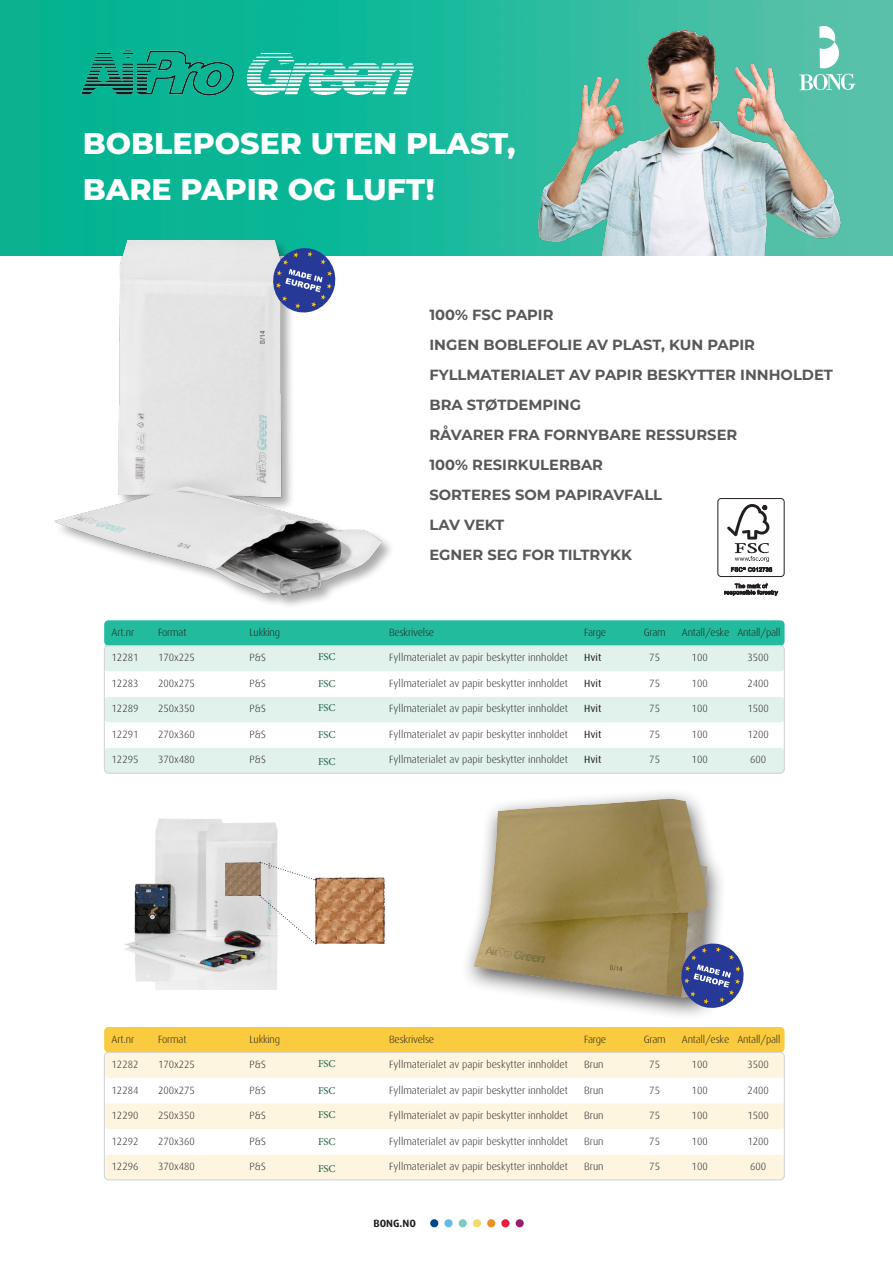
<style>
.page{position:relative;width:893px;height:1263px;background:#fff}
.page>*{position:absolute;margin:0;border:0;box-sizing:border-box;transform-origin:0 0}
.BONG_AZ_HEADLINE_WEI{font:800 30px "Montserrat";color:#fff}
.BONG_AZ_HEADLINE_WEI-2{font:700 14.7px "Montserrat";color:#57585a}
.t1{font:300 10.5px "Dax";color:#231f20}
.t2{font:300 10.5px "Dax";letter-spacing:-.02em;color:#231f20}
.t3{font:500 10.5px "Minion Pro";color:#26684a}
.t4{font:10.5px "Dax";color:#231f20}
.BONG_AZ_HEADLINE_WEI-3{font:700 10.5px "Dax";color:#231f20}
</style>
<div class="page">
<img style="left:0;top:0;width:893px;height:255px">
<img style="left:511px;top:3px;width:350px;height:252px">
<div style="left:104px;top:748px;width:680px;height:25px;background:#e1f2ed;border-radius:4px"></div>
<div style="left:104px;top:697px;width:680px;height:25px;background:#e1f2ed;border-radius:4px"></div>
<div style="left:104px;top:646px;width:680px;height:25px;background:#e1f2ed;border-radius:4px"></div>
<div style="left:104px;top:620px;width:680px;height:26px;background:#22bb9e;border-radius:4px"></div>
<div style="left:104px;top:645px;width:680px;height:128px;border:1px solid #d1d2d4;border-radius:4px"></div>
<img style="left:81px;top:30px;width:348px;height:86px">
<div style="left:54px;top:239px;width:341px;height:371px;background:#231f20;opacity:.38"></div>
<img style="left:54px;top:241px;width:328px;height:354px">
<img style="left:264px;top:312px;width:33px;height:7px">
<svg style="left:270px;top:245px;width:69px;height:71px"></svg>
<svg style="left:799px;top:26px;width:57px;height:64px"></svg>
<div style="left:104px;top:1154px;width:680px;height:26px;background:#fdf5e0;border-radius:4px"></div>
<div style="left:104px;top:1103px;width:680px;height:26px;background:#fdf5e0;border-radius:4px"></div>
<div style="left:104px;top:1052px;width:680px;height:26px;background:#fdf5e0;border-radius:4px"></div>
<div style="left:104px;top:1027px;width:680px;height:25px;background:#faca3f;border-radius:4px"></div>
<div style="left:104px;top:1052px;width:680px;height:128px;border:1px solid #d1d2d4;border-radius:4px"></div>
<div style="left:460px;top:788px;width:267px;height:233px;background:#231f20;opacity:.75"></div>
<img style="left:474px;top:799px;width:198px;height:171px">
<img style="left:673px;top:1008px;width:33px;height:7px">
<svg style="left:678px;top:940px;width:66px;height:71px"></svg>
<div style="left:717px;top:498px;width:67px;height:79px;border:1px solid #231f20;border-radius:3px"></div>
<svg style="left:727px;top:504px;width:45px;height:68px"></svg>
<svg style="left:724px;top:583px;width:54px;height:12px"></svg>
<img style="left:124px;top:819px;width:154px;height:170px">
<img style="left:315px;top:877px;width:69px;height:67px">
<svg style="left:260px;top:862px;width:56px;height:18px"></svg>
<svg style="left:259px;top:895px;width:57px;height:49px"></svg>
<div style="left:516px;top:1219px;width:8px;height:8px;background:#9e1c6f;border-radius:50%"></div>
<div style="left:501px;top:1219px;width:8px;height:8px;background:#ed1a40;border-radius:50%"></div>
<div style="left:487px;top:1219px;width:8px;height:8px;background:#ec9121;border-radius:50%"></div>
<div style="left:473px;top:1219px;width:8px;height:8px;background:#f3db6a;border-radius:50%"></div>
<div style="left:459px;top:1219px;width:8px;height:8px;background:#7bcbbf;border-radius:50%"></div>
<div style="left:444px;top:1219px;width:9px;height:8px;background:#64bae9;border-radius:50%"></div>
<div style="left:430px;top:1219px;width:8px;height:8px;background:#004684;border-radius:50%"></div>
<p class="BONG_AZ_HEADLINE_WEI" style="left:83px;top:121px;width:434px">BOBLEPOSER UTEN PLAST,</p>
<p class="BONG_AZ_HEADLINE_WEI" style="left:83px;top:168px;width:353px">BARE PAPIR OG LUFT!</p>
<p class="BONG_AZ_HEADLINE_WEI-2" style="left:429px;top:305px;width:126px">100% FSC PAPIR</p>
<p class="BONG_AZ_HEADLINE_WEI-2" style="left:429px;top:335px;width:327px">INGEN BOBLEFOLIE AV PLAST, KUN PAPIR</p>
<p class="BONG_AZ_HEADLINE_WEI-2" style="left:429px;top:365px;width:405px">FYLLMATERIALET AV PAPIR BESKYTTER INNHOLDET</p>
<p class="BONG_AZ_HEADLINE_WEI-2" style="left:429px;top:395px;width:153px">BRA STØTDEMPING</p>
<p class="BONG_AZ_HEADLINE_WEI-2" style="left:429px;top:425px;width:309px">RÅVARER FRA FORNYBARE RESSURSER</p>
<p class="BONG_AZ_HEADLINE_WEI-2" style="left:429px;top:455px;width:175px">100% RESIRKULERBAR</p>
<p class="BONG_AZ_HEADLINE_WEI-2" style="left:429px;top:485px;width:234px">SORTERES SOM PAPIRAVFALL</p>
<p class="BONG_AZ_HEADLINE_WEI-2" style="left:429px;top:515px;width:76px">LAV VEKT</p>
<p class="BONG_AZ_HEADLINE_WEI-2" style="left:429px;top:545px;width:204px">EGNER SEG FOR TILTRYKK</p>
<p class="t1" style="left:112px;top:626px;width:24px">Art.nr</p>
<p class="t1" style="left:158px;top:626px;width:30px">Format</p>
<p class="t2" style="left:250px;top:626px;width:32px">Lukking</p>
<p class="t2" style="left:389px;top:626px;width:47px">Beskrivelse</p>
<p class="t1" style="left:584px;top:626px;width:24px">Farge</p>
<p class="t1" style="left:644px;top:626px;width:24px">Gram</p>
<p class="t2" style="left:682px;top:626px;width:100px">Antall/eske Antall/pall</p>
<p class="t1" style="left:112px;top:652px;width:28px">12281</p>
<p class="t1" style="left:158px;top:652px;width:38px">170x225</p>
<p class="t1" style="left:250px;top:652px;width:18px">P&amp;S</p>
<p class="t1" style="left:389px;top:652px;width:180px">Fyllmaterialet av papir beskytter innholdet</p>
<p class="t4" style="left:584px;top:652px;width:19px">Hvit</p>
<p class="t1" style="left:649px;top:652px;width:12px">75</p>
<p class="t1" style="left:692px;top:652px;width:18px">100</p>
<p class="t1" style="left:747px;top:652px;width:23px">3500</p>
<p class="t1" style="left:112px;top:677px;width:28px">12283</p>
<p class="t1" style="left:158px;top:677px;width:38px">200x275</p>
<p class="t1" style="left:250px;top:677px;width:18px">P&amp;S</p>
<p class="t1" style="left:389px;top:677px;width:180px">Fyllmaterialet av papir beskytter innholdet</p>
<p class="t4" style="left:584px;top:677px;width:19px">Hvit</p>
<p class="t1" style="left:649px;top:677px;width:12px">75</p>
<p class="t1" style="left:692px;top:677px;width:18px">100</p>
<p class="t1" style="left:747px;top:677px;width:23px">2400</p>
<p class="t1" style="left:112px;top:703px;width:28px">12289</p>
<p class="t1" style="left:158px;top:703px;width:38px">250x350</p>
<p class="t1" style="left:250px;top:703px;width:18px">P&amp;S</p>
<p class="t1" style="left:389px;top:703px;width:180px">Fyllmaterialet av papir beskytter innholdet</p>
<p class="t4" style="left:584px;top:703px;width:19px">Hvit</p>
<p class="t1" style="left:649px;top:703px;width:12px">75</p>
<p class="t1" style="left:692px;top:703px;width:18px">100</p>
<p class="t1" style="left:747px;top:703px;width:23px">1500</p>
<p class="t1" style="left:112px;top:728px;width:28px">12291</p>
<p class="t1" style="left:158px;top:728px;width:38px">270x360</p>
<p class="t1" style="left:250px;top:728px;width:18px">P&amp;S</p>
<p class="t1" style="left:389px;top:728px;width:180px">Fyllmaterialet av papir beskytter innholdet</p>
<p class="t4" style="left:584px;top:728px;width:19px">Hvit</p>
<p class="t1" style="left:649px;top:728px;width:12px">75</p>
<p class="t1" style="left:692px;top:728px;width:18px">100</p>
<p class="t1" style="left:747px;top:728px;width:23px">1200</p>
<p class="t1" style="left:112px;top:754px;width:28px">12295</p>
<p class="t1" style="left:158px;top:754px;width:38px">370x480</p>
<p class="t1" style="left:250px;top:754px;width:18px">P&amp;S</p>
<p class="t3" style="left:318px;top:754px;width:19px">FSC</p>
<p class="t1" style="left:389px;top:754px;width:180px">Fyllmaterialet av papir beskytter innholdet</p>
<p class="t4" style="left:584px;top:754px;width:19px">Hvit</p>
<p class="t1" style="left:649px;top:754px;width:12px">75</p>
<p class="t1" style="left:692px;top:754px;width:18px">100</p>
<p class="t1" style="left:750px;top:754px;width:18px">600</p>
<p class="t3" style="left:318px;top:650px;width:19px">FSC</p>
<p class="t3" style="left:318px;top:677px;width:19px">FSC</p>
<p class="t3" style="left:318px;top:701px;width:19px">FSC</p>
<p class="t3" style="left:318px;top:727px;width:19px">FSC</p>
<p class="t1" style="left:112px;top:1033px;width:24px">Art.nr</p>
<p class="t1" style="left:158px;top:1033px;width:30px">Format</p>
<p class="t2" style="left:250px;top:1033px;width:32px">Lukking</p>
<p class="t2" style="left:389px;top:1033px;width:47px">Beskrivelse</p>
<p class="t1" style="left:584px;top:1033px;width:24px">Farge</p>
<p class="t1" style="left:644px;top:1033px;width:24px">Gram</p>
<p class="t2" style="left:682px;top:1033px;width:100px">Antall/eske Antall/pall</p>
<p class="t1" style="left:112px;top:1059px;width:28px">12282</p>
<p class="t1" style="left:158px;top:1059px;width:38px">170x225</p>
<p class="t1" style="left:250px;top:1059px;width:18px">P&amp;S</p>
<p class="t1" style="left:389px;top:1059px;width:180px">Fyllmaterialet av papir beskytter innholdet</p>
<p class="t1" style="left:584px;top:1059px;width:21px">Brun</p>
<p class="t1" style="left:649px;top:1059px;width:12px">75</p>
<p class="t1" style="left:692px;top:1059px;width:18px">100</p>
<p class="t1" style="left:747px;top:1059px;width:23px">3500</p>
<p class="t1" style="left:112px;top:1084px;width:28px">12284</p>
<p class="t1" style="left:158px;top:1084px;width:38px">200x275</p>
<p class="t1" style="left:250px;top:1084px;width:18px">P&amp;S</p>
<p class="t1" style="left:389px;top:1084px;width:180px">Fyllmaterialet av papir beskytter innholdet</p>
<p class="t1" style="left:584px;top:1084px;width:21px">Brun</p>
<p class="t1" style="left:649px;top:1084px;width:12px">75</p>
<p class="t1" style="left:692px;top:1084px;width:18px">100</p>
<p class="t1" style="left:747px;top:1084px;width:23px">2400</p>
<p class="t1" style="left:112px;top:1110px;width:28px">12290</p>
<p class="t1" style="left:158px;top:1110px;width:38px">250x350</p>
<p class="t1" style="left:250px;top:1110px;width:18px">P&amp;S</p>
<p class="t1" style="left:389px;top:1110px;width:180px">Fyllmaterialet av papir beskytter innholdet</p>
<p class="t1" style="left:584px;top:1110px;width:21px">Brun</p>
<p class="t1" style="left:649px;top:1110px;width:12px">75</p>
<p class="t1" style="left:692px;top:1110px;width:18px">100</p>
<p class="t1" style="left:747px;top:1110px;width:23px">1500</p>
<p class="t1" style="left:112px;top:1135px;width:28px">12292</p>
<p class="t1" style="left:158px;top:1135px;width:38px">270x360</p>
<p class="t1" style="left:250px;top:1135px;width:18px">P&amp;S</p>
<p class="t1" style="left:389px;top:1135px;width:180px">Fyllmaterialet av papir beskytter innholdet</p>
<p class="t1" style="left:584px;top:1135px;width:21px">Brun</p>
<p class="t1" style="left:649px;top:1135px;width:12px">75</p>
<p class="t1" style="left:692px;top:1135px;width:18px">100</p>
<p class="t1" style="left:747px;top:1135px;width:23px">1200</p>
<p class="t1" style="left:112px;top:1161px;width:28px">12296</p>
<p class="t1" style="left:158px;top:1161px;width:38px">370x480</p>
<p class="t1" style="left:250px;top:1161px;width:18px">P&amp;S</p>
<p class="t3" style="left:318px;top:1161px;width:19px">FSC</p>
<p class="t1" style="left:389px;top:1161px;width:180px">Fyllmaterialet av papir beskytter innholdet</p>
<p class="t1" style="left:584px;top:1161px;width:21px">Brun</p>
<p class="t1" style="left:649px;top:1161px;width:12px">75</p>
<p class="t1" style="left:692px;top:1161px;width:18px">100</p>
<p class="t1" style="left:750px;top:1161px;width:18px">600</p>
<p class="t3" style="left:318px;top:1056px;width:19px">FSC</p>
<p class="t3" style="left:318px;top:1083px;width:19px">FSC</p>
<p class="t3" style="left:318px;top:1107px;width:19px">FSC</p>
<p class="t3" style="left:318px;top:1134px;width:19px">FSC</p>
<p class="BONG_AZ_HEADLINE_WEI-3" style="left:373px;top:1218px;width:44px">BONG.NO</p>
</div>
